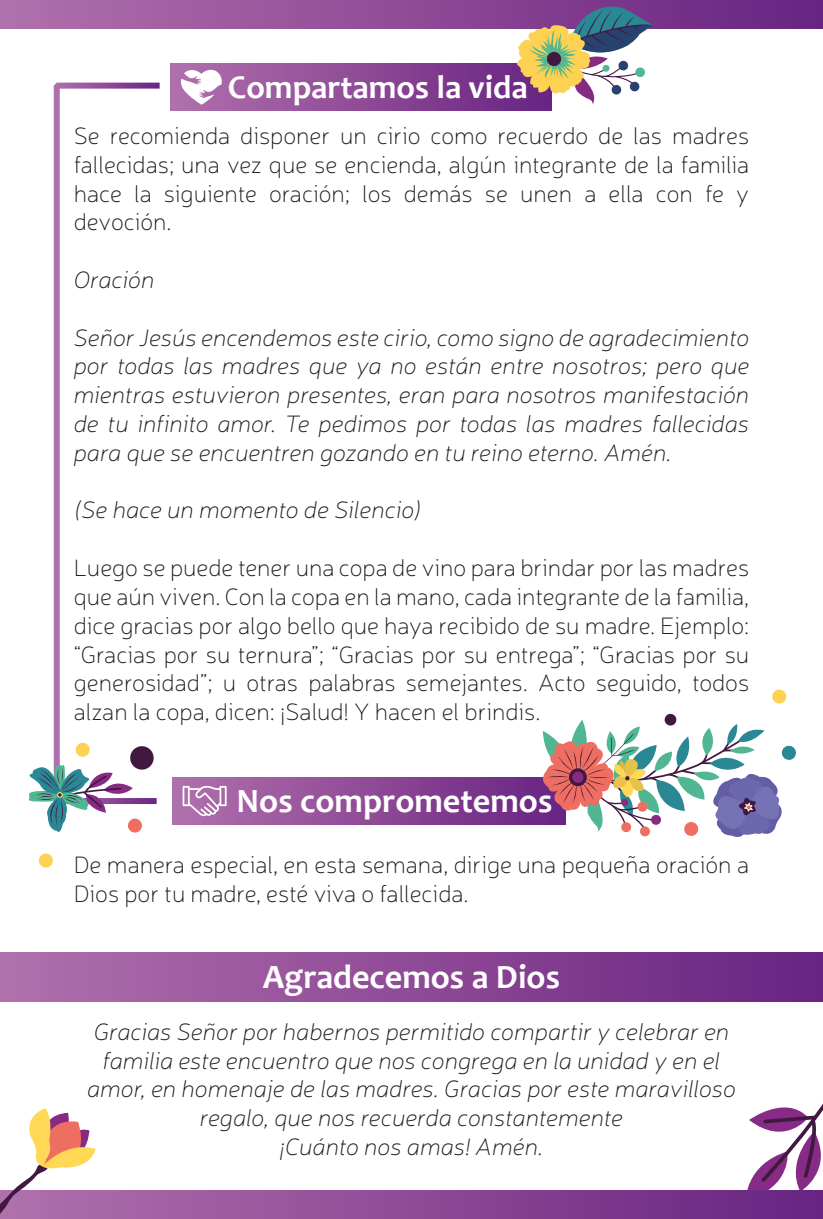
<style>
.page{position:relative;width:823px;height:1219px;background:#fff}
.page>*{position:absolute;margin:0;border:0;box-sizing:border-box;transform-origin:0 0}
.t1{font:700 34.2px "Candara";color:#fff}
.t2{font:700 33.2px "Candara";color:#fff}
.t3{font:100 24px/28.8px "Neris";color:#1d1d1b;text-align:justify}
.t4{font:italic 100 24px/28.8px "Neris";color:#1d1d1b;text-align:center}
</style>
<div class="page">
<div style="left:172px;top:777px;width:393px;height:48px;background:linear-gradient(to right,#b272ad,#692381)"></div>
<div style="left:0;top:952px;width:822px;height:50px;background:linear-gradient(to right,#b271ac,#692482)"></div>
<svg style="left:745px;top:1105px;width:77px;height:86px"></svg>
<svg style="left:38px;top:853px;width:15px;height:15px"></svg>
<svg style="left:772px;top:689px;width:14px;height:15px"></svg>
<svg style="left:54px;top:83px;width:105px;height:721px"></svg>
<div style="left:0;top:0;width:822px;height:28px;background:linear-gradient(to right,#b271ac,#692482)"></div>
<svg style="left:96px;top:1191px;width:726px;height:28px;background:#894594"></svg>
<div style="left:170px;top:64px;width:381px;height:47px;background:linear-gradient(to right,#b271ac,#692382)"></div>
<svg style="left:181px;top:70px;width:41px;height:35px"></svg>
<svg style="left:182px;top:786px;width:44px;height:30px"></svg>
<svg style="left:516px;top:3px;width:136px;height:102px"></svg>
<svg style="left:535px;top:713px;width:261px;height:124px"></svg>
<svg style="left:28px;top:742px;width:127px;height:91px"></svg>
<svg style="left:0;top:1108px;width:96px;height:111px"></svg>
<h2 class="t2" style="left:228px;top:66px;width:301px">Compartamos la vida</h2>
<p class="t3" style="left:74px;top:121px;width:676px">Se recomienda disponer un cirio como recuerdo de las madres fallecidas; una vez que se encienda, algún integrante de la familia hace la siguiente oración; los demás se unen a ella con fe y devoción.</p>
<p class="t4" style="left:74px;top:265px;width:82px">Oración</p>
<p class="t4" style="left:74px;top:322px;width:676px;text-align:justify">Señor Jesús encendemos este cirio, como signo de agradecimiento por todas las madres que ya no están entre nosotros; pero que mientras estuvieron presentes, eran para nosotros manifestación de tu infinito amor. Te pedimos por todas las madres fallecidas para que se encuentren gozando en tu reino eterno. Amén.</p>
<p class="t4" style="left:74px;top:495px;width:349px">(Se hace un momento de Silencio)</p>
<p class="t3" style="left:74px;top:553px;width:676px">Luego se puede tener una copa de vino para brindar por las madres que aún viven. Con la copa en la mano, cada integrante de la familia, dice gracias por algo bello que haya recibido de su madre. Ejemplo: “Gracias por su ternura”; “Gracias por su entrega”; “Gracias por su generosidad”; u otras palabras semejantes. Acto seguido, todos alzan la copa, dicen: ¡Salud! Y hacen el brindis.</p>
<h1 class="t1" style="left:236px;top:779px;width:317px">Nos comprometemos</h1>
<p class="t3" style="left:74px;top:850px;width:676px">De manera especial, en esta semana, dirige una pequeña oración a<br>Dios por tu madre, esté viva o fallecida.</p>
<h1 class="t1" style="left:263px;top:956px;width:298px">Agradecemos a Dios</h1>
<p class="t4" style="left:87px;top:1016px;width:650px">Gracias Señor por habernos permitido compartir y celebrar en familia este encuentro que nos congrega en la unidad y en el amor, en homenaje de las madres. Gracias por este maravilloso regalo, que nos recuerda constantemente<br>¡Cuánto nos amas! Amén.</p>
</div>
